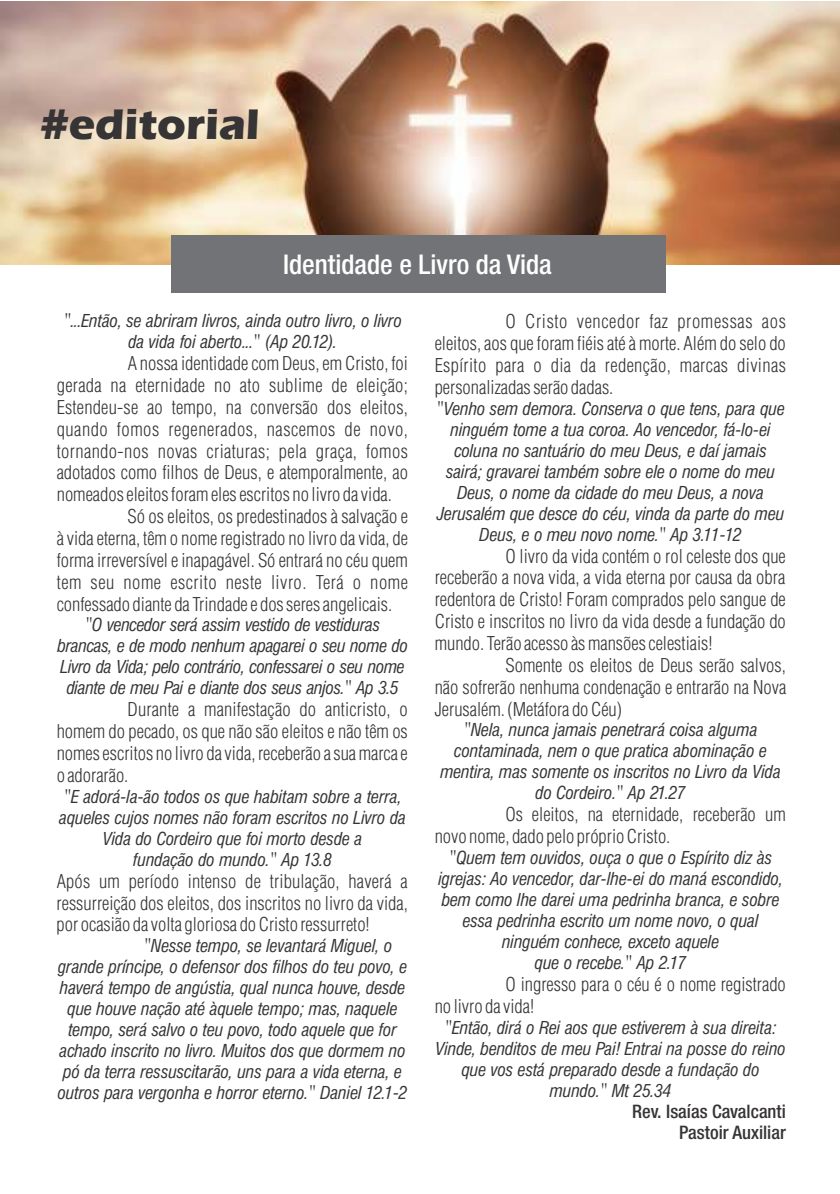
<style>
.page{position:relative;width:840px;height:1194px;background:#fff}
.page>*{position:absolute;margin:0;border:0;box-sizing:border-box;transform-origin:0 0}
.t1{font:700 44.4px "Eras ITC";color:#373435}
.t2{font:500 condensed 27.2px "Helvetica 67";color:#fefefe}
.t3{font:italic 300 18.6px/21px "Helvetica Con BQ";color:#373435;text-align:center}
.t4{font:300 condensed 18.6px/21.8px "Helvetica";color:#373435;text-align:justify}
.t5{font:300 condensed 18.6px "Helvetica";letter-spacing:.025em;color:#373435}
.t6{font:300 condensed 18.6px "Helvetica";letter-spacing:.02em;color:#373435}
.t7{font:500 condensed 18.6px/20.6px "Helvetica 67";color:#373435;text-align:right}
</style>
<div class="page">
<img style="left:0;top:1px;width:839px;height:263px">
<div style="left:171px;top:235px;width:493px;height:58px;background:#727376"></div>
<h1 class="t1" style="left:40px;top:108px;width:221px">#editorial</h1>
<h2 class="t2" style="left:283px;top:254px;width:270px">Identidade e Livro da Vida</h2>
<p class="t3" style="left:63px;top:312px;width:339px">"...Então, se abriram livros, ainda outro livro, o livro da vida foi aberto..." (Ap 20.12).</p>
<p class="t4" style="left:128px;top:354px;width:282px">A nossa identidade com Deus, em Cristo, foi</p>
<p class="t4" style="left:57px;top:376px;width:352px">gerada na eternidade no ato sublime de eleição;</p>
<p class="t4" style="left:57px;top:398px;width:352px">Estendeu-se ao tempo, na conversão dos eleitos,</p>
<p class="t5" style="left:57px;top:422px;width:352px">quando fomos regenerados, nascemos de novo,</p>
<p class="t6" style="left:57px;top:443px;width:352px">tornando-nos novas criaturas; pela graça, fomos</p>
<p class="t4" style="left:57px;top:463px;width:352px">adotados como filhos de Deus, e atemporalmente, ao</p>
<p class="t4" style="left:57px;top:485px;width:336px">nomeados eleitos foram eles escritos no livro da vida.</p>
<p class="t4" style="left:127px;top:507px;width:282px">Só os eleitos, os predestinados à salvação e</p>
<p class="t4" style="left:57px;top:529px;width:352px">à vida eterna, têm o nome registrado no livro da vida, de</p>
<p class="t4" style="left:57px;top:550px;width:352px">forma irreversível e inapagável. Só entrará no céu quem</p>
<p class="t5" style="left:57px;top:574px;width:352px">tem seu nome escrito neste livro. Terá o nome</p>
<p class="t4" style="left:57px;top:594px;width:337px">confessado diante da Trindade e dos seres angelicais.</p>
<p class="t3" style="left:57px;top:616px;width:352px">"O vencedor será assim vestido de vestiduras brancas, e de modo nenhum apagarei o seu nome do Livro da Vida; pelo contrário, confessarei o seu nome diante de meu Pai e diante dos seus anjos." Ap 3.5</p>
<p class="t4" style="left:57px;top:700px;width:352px;text-indent:71px">Durante a manifestação do anticristo, o homem do pecado, os que não são eleitos e não têm os nomes escritos no livro da vida, receberão a sua marca e o adorarão.</p>
<p class="t3" style="left:59px;top:787px;width:348px">"E adorá-la-ão todos os que habitam sobre a terra, aqueles cujos nomes não foram escritos no Livro da Vida do Cordeiro que foi morto desde a<br>fundação do mundo." Ap 13.8</p>
<p class="t4" style="left:57px;top:871px;width:352px">Após um período intenso de tribulação, haverá a ressurreição dos eleitos, dos inscritos no livro da vida, por ocasião da volta gloriosa do Cristo ressurreto!</p>
<p class="t3" style="left:143px;top:936px;width:249px">"Nesse tempo, se levantará Miguel, o</p>
<p class="t3" style="left:58px;top:957px;width:350px">grande príncipe, o defensor dos filhos do teu povo, e</p>
<p class="t3" style="left:59px;top:978px;width:347px">haverá tempo de angústia, qual nunca houve, desde</p>
<p class="t3" style="left:67px;top:999px;width:331px">que houve nação até àquele tempo; mas, naquele</p>
<p class="t3" style="left:68px;top:1020px;width:330px">tempo, será salvo o teu povo, todo aquele que for</p>
<p class="t3" style="left:59px;top:1041px;width:347px">achado inscrito no livro. Muitos dos que dormem no</p>
<p class="t3" style="left:63px;top:1062px;width:340px">pó da terra ressuscitarão, uns para a vida eterna, e</p>
<p class="t3" style="left:57px;top:1083px;width:351px">outros para vergonha e horror eterno." Daniel 12.1-2</p>
<p class="t4" style="left:434px;top:312px;width:352px;text-indent:71px">O Cristo vencedor faz promessas aos eleitos, aos que foram fiéis até à morte. Além do selo do Espírito para o dia da redenção, marcas divinas personalizadas serão dadas.</p>
<p class="t3" style="left:436px;top:399px;width:349px">"Venho sem demora. Conserva o que tens, para que ninguém tome a tua coroa. Ao vencedor, fá-lo-ei coluna no santuário do meu Deus, e daí jamais sairá; gravarei também sobre ele o nome do meu Deus, o nome da cidade do meu Deus, a nova Jerusalém que desce do céu, vinda da parte do meu Deus, e o meu novo nome." Ap 3.11-12</p>
<p class="t4" style="left:434px;top:546px;width:352px;text-indent:71px">O livro da vida contém o rol celeste dos que receberão a nova vida, a vida eterna por causa da obra redentora de Cristo! Foram comprados pelo sangue de Cristo e inscritos no livro da vida desde a fundação do mundo. Terão acesso às mansões celestiais!</p>
<p class="t4" style="left:434px;top:655px;width:353px;text-indent:71px">Somente os eleitos de Deus serão salvos, não sofrerão nenhuma condenação e entrarão na Nova Jerusalém. (Metáfora do Céu)</p>
<p class="t3" style="left:440px;top:721px;width:342px">"Nela, nunca jamais penetrará coisa alguma contaminada, nem o que pratica abominação e mentira, mas somente os inscritos no Livro da Vida do Cordeiro." Ap 21.27</p>
<p class="t4" style="left:434px;top:805px;width:352px;text-indent:71px">Os eleitos, na eternidade, receberão um novo nome, dado pelo próprio Cristo.</p>
<p class="t3" style="left:438px;top:848px;width:346px">"Quem tem ouvidos, ouça o que o Espírito diz às igrejas: Ao vencedor, dar-lhe-ei do maná escondido, bem como lhe darei uma pedrinha branca, e sobre essa pedrinha escrito um nome novo, o qual ninguém conhece, exceto aquele<br>que o recebe." Ap 2.17</p>
<p class="t4" style="left:434px;top:974px;width:352px;text-indent:71px">O ingresso para o céu é o nome registrado no livro da vida!</p>
<p class="t3" style="left:435px;top:1018px;width:351px">"Então, dirá o Rei aos que estiverem à sua direita:<br>Vinde, benditos de meu Pai! Entrai na posse do reino que vos está preparado desde a fundação do mundo." Mt 25.34</p>
<p class="t7" style="left:631px;top:1102px;width:155px">Rev. Isaías Cavalcanti<br>Pastoir Auxiliar</p>
</div>
